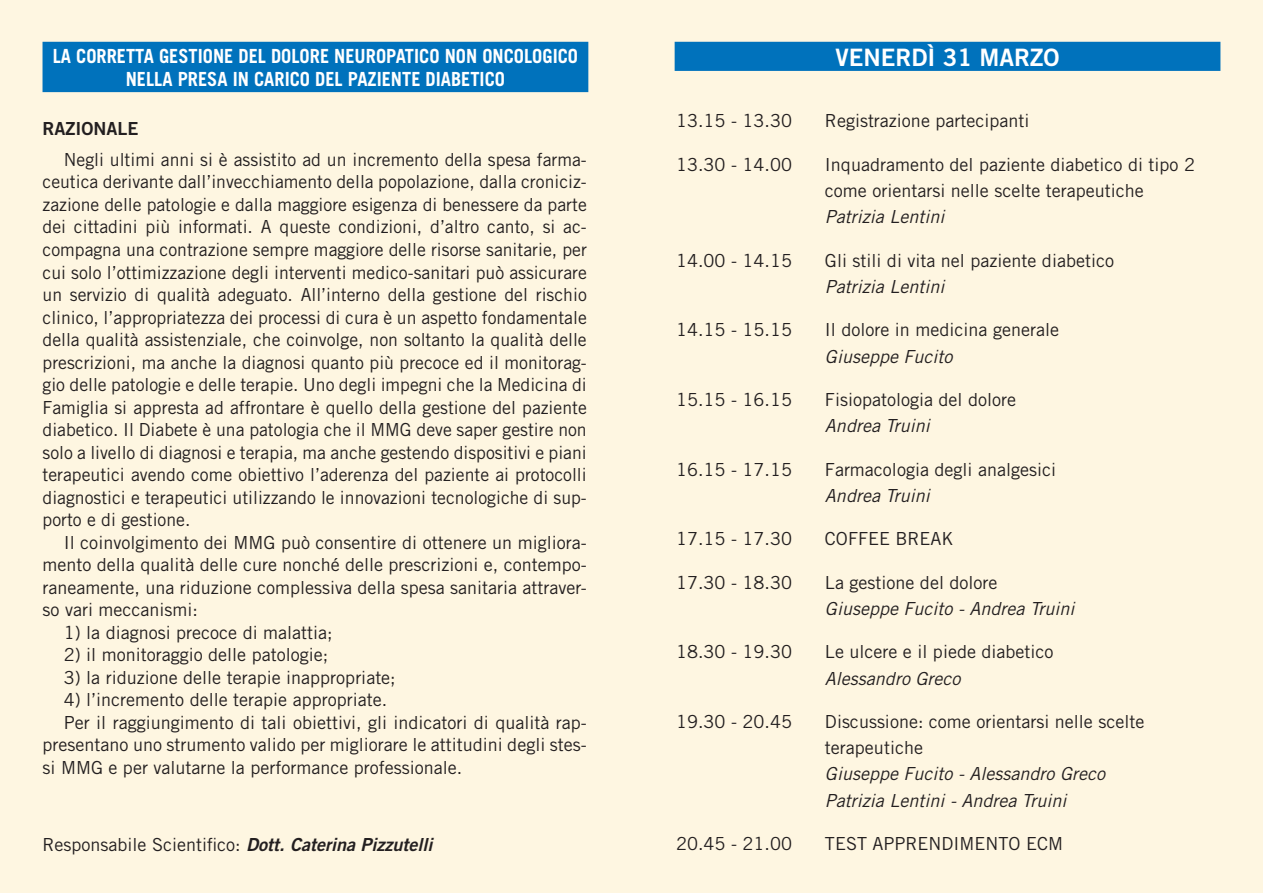
<style>
.page{position:relative;width:1263px;height:893px;background:#fef6e1}
.page>*{position:absolute;margin:0;border:0;box-sizing:border-box;transform-origin:0 0}
.t1{font:24px "Trade Gothic Bold Two";color:#fff}
.t2{font:700 19.5px/23.4px "Trade Gothic";color:#fff;text-align:center;scale:.94 1}
.t3{font:18px/22.5px "Trade Gothic";color:#231f20}
.t4{font:italic 18px/26.2px "Trade Gothic";color:#231f20}
.t5{font:18px "Trade Gothic Bold Two";color:#231f20}
.s1{font-family:"Trade Gothic Bold Two";font-style:italic}
</style>
<div class="page">
<div style="left:675px;top:43px;width:545px;height:27px;background:#0072bc"></div>
<div style="left:675px;top:42px;width:545px;height:29px;border:2px solid #0072bc"></div>
<div style="left:43px;top:43px;width:545px;height:48px;background:#0072bc"></div>
<div style="left:43px;top:42px;width:545px;height:50px;border:2px solid #0072bc"></div>
<p class="t2" style="left:53px;top:44px;width:560px">LA CORRETTA GESTIONE DEL DOLORE NEUROPATICO NON ONCOLOGICO<br>NELLA PRESA IN CARICO DEL PAZIENTE DIABETICO</p>
<p class="t5" style="left:43px;top:117px;width:52px">RAZIONA</p>
<p class="t5" style="left:118px;top:117px;width:23px">LE</p>
<p class="t3" style="left:43px;top:148px;width:546px;text-align:justify;text-indent:21px">Negli ultimi anni si è assistito ad un incremento della spesa farma&shy;ceutica derivante dall’invecchiamento della popolazione, dalla croniciz&shy;zazione delle patologie e dalla maggiore esigenza di benessere da parte dei cittadini più informati. A queste condizioni, d’altro canto, si ac&shy;compagna una contrazione sempre maggiore delle risorse sanitarie, per cui solo l’ottimizzazione degli interventi medico-sanitari può assicurare un servizio di qualità adeguato. All’interno della gestione del rischio clinico, l’appropriatezza dei processi di cura è un aspetto fondamentale della qualità assistenziale, che coinvolge, non soltanto la qualità delle prescrizioni, ma anche la diagnosi quanto più precoce ed il monitorag&shy;gio delle patologie e delle terapie. Uno degli impegni che la Medicina di Famiglia si appresta ad affrontare è quello della gestione del paziente diabetico. Il Diabete è una patologia che il MMG deve saper gestire non solo a livello di diagnosi e terapia, ma anche gestendo dispositivi e piani terapeutici avendo come obiettivo l’aderenza del paziente ai protocolli diagnostici e terapeutici utilizzando le innovazioni tecnologiche di sup&shy;porto e di gestione.</p>
<p class="t3" style="left:43px;top:531px;width:546px;text-align:justify;text-indent:21px">Il coinvolgimento dei MMG può consentire di ottenere un migliora&shy;mento della qualità delle cure nonché delle prescrizioni e, contempo&shy;raneamente, una riduzione complessiva della spesa sanitaria attraver&shy;so vari meccanismi:</p>
<p class="t3" style="left:64px;top:621px;width:270px">1) la diagnosi precoce di malattia;</p>
<p class="t3" style="left:64px;top:643px;width:266px">2) il monitoraggio delle patologie;</p>
<p class="t3" style="left:64px;top:666px;width:333px">3) la riduzione delle terapie inappropriate;</p>
<p class="t3" style="left:64px;top:688px;width:325px">4) l’incremento delle terapie appropriate.</p>
<p class="t3" style="left:64px;top:711px;width:525px">Per il raggiungimento di tali obiettivi, gli indicatori di qualità rap-</p>
<p class="t3" style="left:43px;top:733px;width:546px">presentano uno strumento valido per migliorare le attitudini degli stes-</p>
<p class="t3" style="left:43px;top:756px;width:421px">si MMG e per valutarne la performance professionale.</p>
<p class="t3" style="left:43px;top:833px;width:391px">Responsabile Scientifico: <span class="s1">Dott. Caterina Pizzutelli</span></p>
<h1 class="t1" style="left:835px;top:42px;width:62px">VENERD</h1>
<h1 class="t1" style="left:927px;top:42px;width:133px">Ì 31 MARZO</h1>
<p class="t3" style="left:676px;top:109px;width:117px">13.15 - 13.30</p>
<p class="t3" style="left:825px;top:109px;width:206px">Registrazione partecipanti</p>
<p class="t3" style="left:676px;top:153px;width:117px">13.30 - 14.00</p>
<p class="t3" style="left:825px;top:151px;width:372px;line-height:26.2px">Inquadramento del paziente diabetico di tipo 2 come orientarsi nelle scelte terapeutiche</p>
<p class="t4" style="left:825px;top:204px;width:121px">Patrizia Lentini</p>
<p class="t3" style="left:676px;top:249px;width:117px">14.00 - 14.15</p>
<p class="t3" style="left:825px;top:249px;width:290px">Gli stili di vita nel paziente diabetico</p>
<p class="t4" style="left:825px;top:273px;width:121px">Patrizia Lentini</p>
<p class="t3" style="left:676px;top:318px;width:117px">14.15 - 15.15</p>
<p class="t3" style="left:825px;top:318px;width:235px">Il dolore in medicina generale</p>
<p class="t4" style="left:825px;top:343px;width:129px">Giuseppe Fucito</p>
<p class="t3" style="left:676px;top:388px;width:117px">15.15 - 16.15</p>
<p class="t3" style="left:825px;top:388px;width:193px">Fisiopatologia del dolore</p>
<p class="t4" style="left:825px;top:412px;width:106px">Andrea Truini</p>
<p class="t3" style="left:676px;top:458px;width:117px">16.15 - 17.15</p>
<p class="t3" style="left:825px;top:458px;width:233px">Farmacologia degli analgesici</p>
<p class="t4" style="left:825px;top:482px;width:106px">Andrea Truini</p>
<p class="t3" style="left:676px;top:527px;width:117px">17.15 - 17.30</p>
<p class="t3" style="left:825px;top:527px;width:130px">COFFEE BREAK</p>
<p class="t3" style="left:676px;top:571px;width:117px">17.30 - 18.30</p>
<p class="t3" style="left:825px;top:571px;width:174px">La gestione del dolore</p>
<p class="t4" style="left:825px;top:595px;width:251px">Giuseppe Fucito - Andrea Truini</p>
<p class="t3" style="left:676px;top:640px;width:117px">18.30 - 19.30</p>
<p class="t3" style="left:825px;top:640px;width:230px">Le ulcere e il piede diabetico</p>
<p class="t4" style="left:825px;top:665px;width:137px">Alessandro Greco</p>
<p class="t3" style="left:676px;top:710px;width:117px">19.30 - 20.45</p>
<p class="t3" style="left:825px;top:708px;width:321px;line-height:26.2px">Discussione: come orientarsi nelle scelte terapeutiche</p>
<p class="t4" style="left:825px;top:761px;width:281px">Giuseppe Fucito - Alessandro Greco<br>Patrizia Lentini - Andrea Truini</p>
<p class="t3" style="left:676px;top:832px;width:117px">20.45 - 21.00</p>
<p class="t3" style="left:825px;top:832px;width:239px">TEST APPRENDIMENTO ECM</p>
</div>
